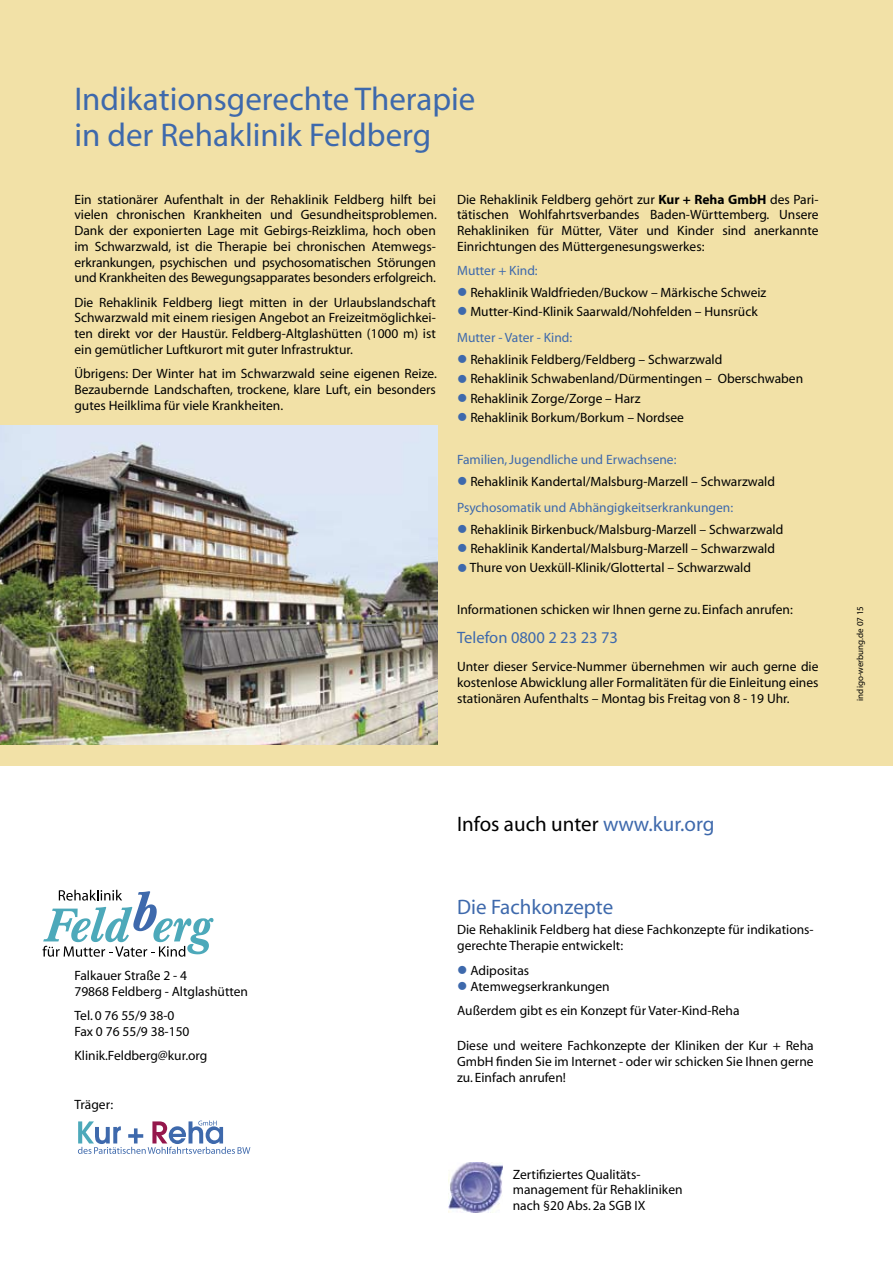
<style>
.page{position:relative;width:893px;height:1263px;background:#fff}
.page>*{position:absolute;margin:0;border:0;box-sizing:border-box;transform-origin:0 0}
.t1{font:33px/36px "Myriad";color:#3e69ac}
.t2{font:21px "Myriad";color:#000}
.t3{font:21px "Myriad";color:#3e69ac}
.t4{font:16.5px "Myriad";color:#3e69ac}
.t5{font:13.5px/15.8px "Myriad";color:#000}
.t6{font:13.5px "Myriad";color:#3e69ac}
.t7{font:9px "Myriad";color:#000}
.s1{font-weight:700}
.s2{color:#3e69ac}
</style>
<div class="page">
<div style="left:0;top:0;width:893px;height:765px;background:#f2e1a7"></div>
<svg style="left:43px;top:890px;width:170px;height:67px"></svg>
<img style="left:449px;top:1162px;width:54px;height:51px">
<svg style="left:78px;top:1120px;width:172px;height:34px"></svg>
<img style="left:0;top:425px;width:438px;height:319px">
<h1 class="t1" style="left:74px;top:82px;width:403px">Indikationsgerechte Therapie in der Rehaklinik Feldberg</h1>
<p class="t5" style="left:74px;top:192px;width:364px;text-align:justify">Ein stationärer Aufenthalt in der Rehaklinik Feld berg hilft bei vielen chronischen Krank heiten und Gesundheitsproblemen.<br>Dank der expo nierten Lage mit Gebirgs-Reizklima, hoch oben im Schwarzwald, ist die Therapie bei chronischen Atem wegs&shy;erkrankungen, psychischen und psychosomatischen Störun gen und Krankheiten des Bewegungsapparates beson ders erfolgreich.</p>
<p class="t5" style="left:74px;top:295px;width:363px;text-align:justify">Die Rehaklinik Feldberg liegt mitten in der Urlaubslandschaft Schwarzwald mit einem riesigen Angebot an Freizeitmöglichkei&shy;ten direkt vor der Haustür. Feldberg-Altglashütten (1000 m) ist ein gemütlicher Luftkurort mit guter Infrastruktur.</p>
<p class="t5" style="left:74px;top:366px;width:364px;text-align:justify">Übrigens: Der Winter hat im Schwarzwald seine eigenen Reize.<br>Bezaubernde Landschaften, trockene, klare Luft, ein besonders gutes Heilklima für viele Krankheiten.</p>
<p class="t5" style="left:457px;top:192px;width:363px;text-align:justify">Die Rehaklinik Feldberg gehört zur <span class="s1">Kur + Reha GmbH</span> des Pari&shy;täti schen Wohlfahrts ver ban d es Baden-Württemberg. Unsere Rehakliniken für Mütter, Väter und Kinder sind aner kannte Einrichtungen des Müttergenesungswerkes:</p>
<p class="t6" style="left:457px;top:264px;width:82px">Mutter + Kind:</p>
<p class="t5" style="left:457px;top:285px;width:311px"><span class="s2">●</span> Rehaklinik Waldfrieden/Buckow – Märkische Schweiz</p>
<p class="t5" style="left:457px;top:299px;width:302px;line-height:26.4px"><span class="s2">●</span> Mutter-Kind-Klinik Saarwald/Nohfelden – Hunsrück<br><span class="s2">Mutter - Vater - Kind:</span></p>
<p class="t5" style="left:457px;top:352px;width:267px"><span class="s2">●</span> Rehaklinik Feldberg/Feldberg – Schwarzwald</p>
<p class="t5" style="left:457px;top:371px;width:348px"><span class="s2">●</span> Rehaklinik Schwabenland/Dürmentingen – Oberschwaben</p>
<p class="t5" style="left:457px;top:391px;width:185px"><span class="s2">●</span> Rehaklinik Zorge/Zorge – Harz</p>
<p class="t5" style="left:457px;top:410px;width:228px"><span class="s2">●</span> Rehaklinik Borkum/Borkum – Nordsee</p>
<p class="t6" style="left:457px;top:453px;width:221px">Familien, Jugendliche und Erwachsene:</p>
<p class="t5" style="left:457px;top:468px;width:319px;line-height:26.4px"><span class="s2">●</span> Rehaklinik Kandertal/Malsburg-Marzell – Schwarzwald<br><span class="s2">Psychosomatik und Abhängigkeitserkrankungen:</span></p>
<p class="t5" style="left:457px;top:522px;width:328px"><span class="s2">●</span> Rehaklinik Birkenbuck/Malsburg-Marzell – Schwarzwald</p>
<p class="t5" style="left:457px;top:541px;width:319px"><span class="s2">●</span> Rehaklinik Kandertal/Malsburg-Marzell – Schwarzwald</p>
<p class="t5" style="left:457px;top:560px;width:295px"><span class="s2">●</span> Thure von Uexküll-Klinik/Glottertal – Schwarzwald</p>
<p class="t5" style="left:457px;top:603px;width:337px">Informationen schicken wir Ihnen gerne zu. Einfach anrufen:</p>
<p class="t4" style="left:457px;top:629px;width:162px">Telefon 0800 2 23 23 73</p>
<p class="t5" style="left:457px;top:660px;width:363px;text-align:justify">Unter dieser Service-Nummer übernehmen wir auch gerne die kostenlose Abwicklung aller For mali täten für die Einleitung eines stationären Aufenthalts – Montag bis Freitag von 8 - 19 Uhr.</p>
<p class="t7" style="left:856px;top:701px;width:96px;rotate:-90deg">indigo-werbung.de 07 15</p>
<p class="t5" style="left:74px;top:968px;width:175px">Falkauer Straße 2 - 4<br>79868 Feldberg - Altglashütten</p>
<p class="t5" style="left:74px;top:1008px;width:117px">Tel. 0 76 55/9 38-0<br>Fax 0 76 55/9 38-150</p>
<p class="t5" style="left:74px;top:1048px;width:135px">Klinik.Feldberg@kur.org</p>
<p class="t5" style="left:74px;top:1097px;width:40px">Träger:</p>
<h2 class="t2" style="left:457px;top:813px;width:259px">Infos auch unter <span class="s2">www.kur.org</span></h2>
<h2 class="t3" style="left:457px;top:897px;width:158px">Die Fachkonzepte</h2>
<p class="t5" style="left:457px;top:922px;width:358px">Die Rehaklinik Feldberg hat diese Fachkonzepte für indi kat ions&shy;gerechte Therapie entwickelt:</p>
<p class="t5" style="left:457px;top:963px;width:74px"><span class="s2">●</span> Adipositas</p>
<p class="t5" style="left:457px;top:974px;width:284px;line-height:24.6px"><span class="s2">●</span> Atemwegserkrankungen<br>Außerdem gibt es ein Konzept für Vater-Kind-Reha</p>
<p class="t5" style="left:457px;top:1038px;width:358px;text-align:justify">Diese und weitere Fachkonzepte der Kliniken der Kur + Reha GmbH finden Sie im Internet - oder wir schicken Sie Ihnen gerne zu. Einfach anrufen!</p>
<p class="t5" style="left:513px;top:1167px;width:171px">Zertifiziertes Qualitäts&shy;management für Rehakliniken nach §20 Abs. 2a SGB IX</p>
</div>
